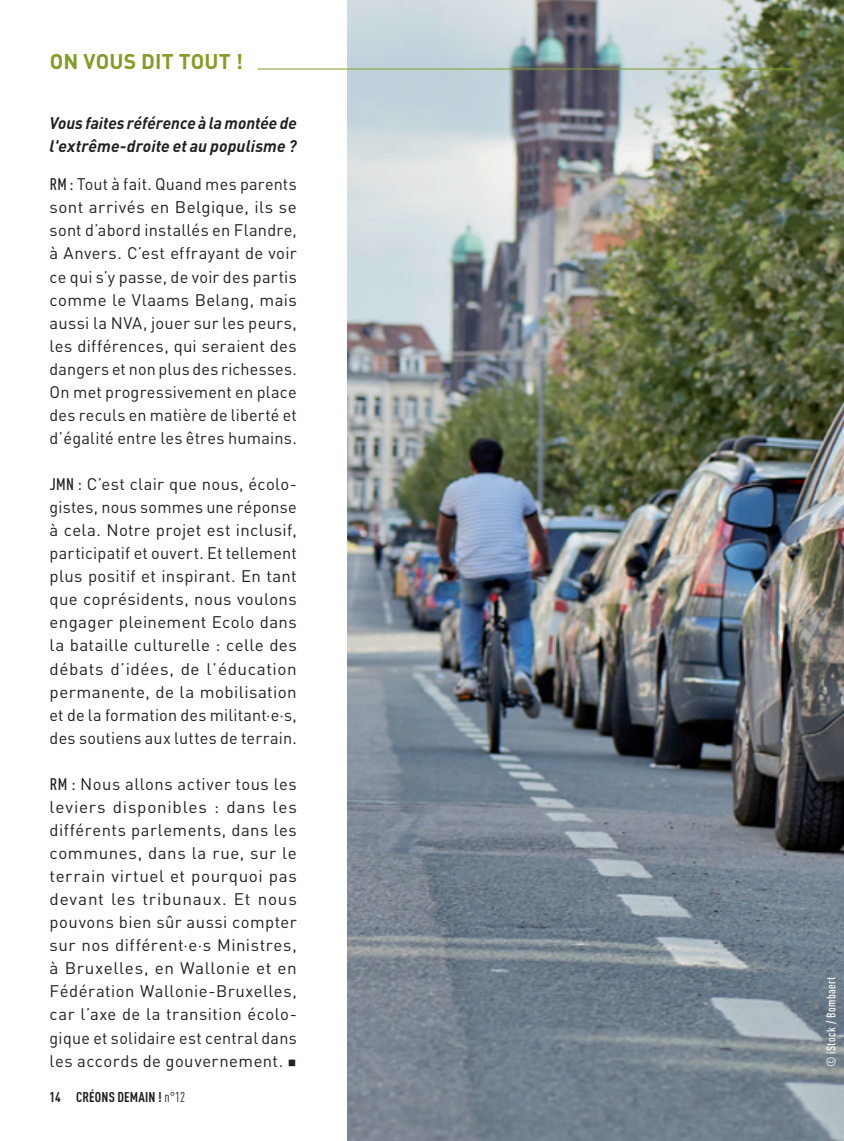
<style>
.page{position:relative;width:844px;height:1141px;background:#fff}
.page>*{position:absolute;margin:0;border:0;box-sizing:border-box;transform-origin:0 0}
.t1{font:700 21px "DIN Pro";letter-spacing:.01em;color:#829d24}
.t2{font:16.62px/23.1px "DIN Pro";letter-spacing:.015em;color:#231f20;text-align:justify}
.t3{font:italic 700 16.62px/23.1px "DIN Pro";color:#231f20}
.t4{font:700 condensed 14px "DIN Pro";letter-spacing:.01em;color:#231f20}
.t5{font:500 condensed 12.25px "DIN Pro";letter-spacing:.04em;color:#fff}
.s1{font-weight:500;font-stretch:condensed}
.s2{font-weight:400}
</style>
<div class="page">
<img style="left:347px;top:0;width:496px;height:1141px">
<hr style="left:258px;top:69px;width:536px;height:1px;background:#829d24">
<p class="t1" style="left:50px;top:44px;width:195px">ON VOUS DIT TOUT !</p>
<p class="t3" style="left:50px;top:110px;width:249px">Vous faites référence à la montée de l'extrême-droite et au populisme ?</p>
<p class="t2" style="left:50px;top:171px;width:249px"><span class="s1">RM :</span> Tout à fait. Quand mes parents sont arrivés en Belgique, ils se sont d’abord installés en Flandre, à Anvers. C’est effrayant de voir ce qui s’y passe, de voir des partis comme le Vlaams Belang, mais aussi la NVA, jouer sur les peurs, les différences, qui seraient des dangers et non plus des richesses.<br>On met progressivement en place des reculs en matière de liberté et d’égalité entre les êtres humains.</p>
<p class="t2" style="left:50px;top:471px;width:249px"><span class="s1">JMN :</span> C’est clair que nous, écolo&shy;gistes, nous sommes une réponse à cela. Notre projet est inclusif, participatif et ouvert. Et tellement plus positif et inspirant. En tant que coprésidents, nous voulons engager pleinement Ecolo dans la bataille culturelle : celle des débats d’idées, de l’éducation permanente, de la mobilisation et de la formation des militant·e·s, des soutiens aux luttes de terrain.</p>
<p class="t2" style="left:50px;top:771px;width:249px"><span class="s1">RM :</span> Nous allons activer tous les leviers disponibles : dans les différents parlements, dans les communes, dans la rue, sur le terrain virtuel et pourquoi pas devant les tribunaux. Et nous pouvons bien sûr aussi compter sur nos différent·e·s Ministres, à Bruxelles, en Wallonie et en Fédération Wallonie-Bruxelles, car l’axe de la transition écolo&shy;gique et solidaire est central dans les accords de gouvernement. ○</p>
<p class="t4" style="left:50px;top:1086px;width:137px">14 CRÉONS DEMAIN ! <span class="s2">n°12</span></p>
<p class="t5" style="left:821px;top:1067px;width:92px;rotate:-90deg">© iStock / Bombaert</p>
</div>
